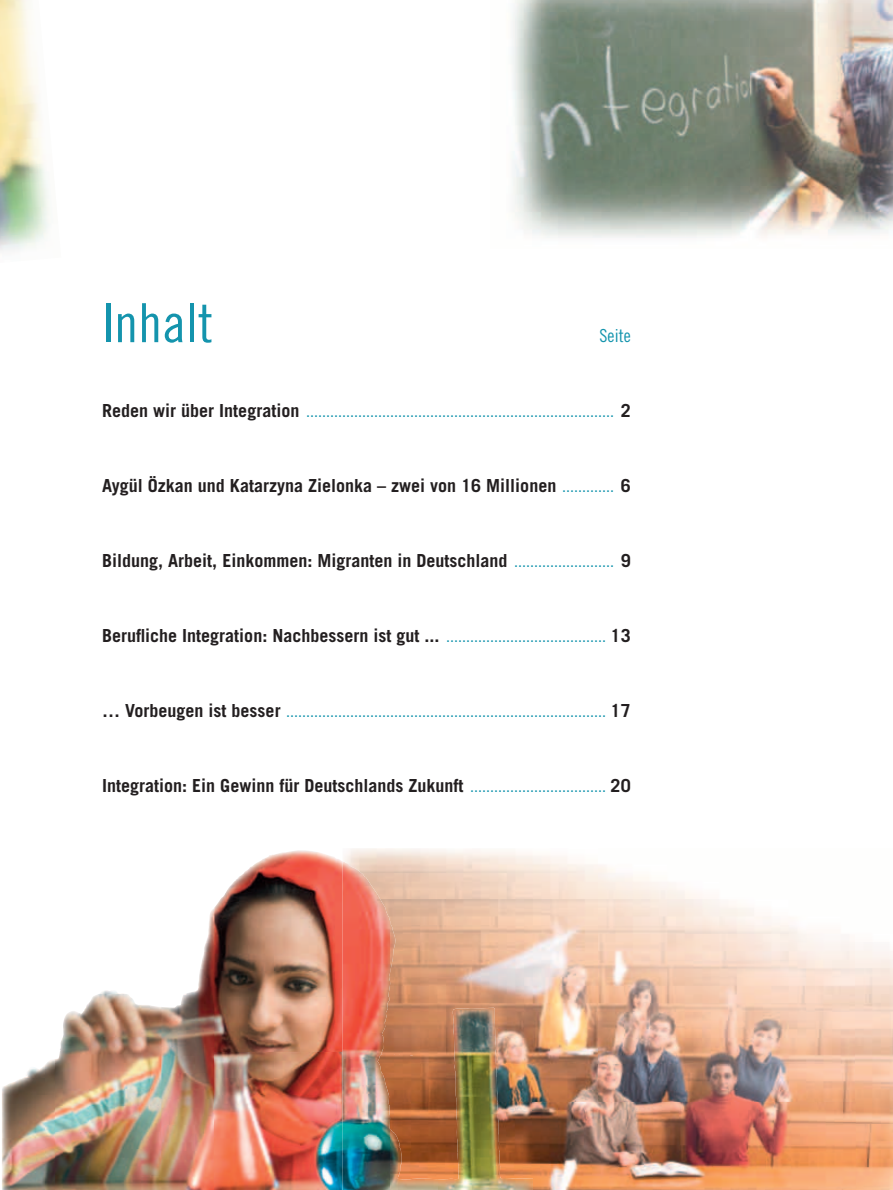
<style>
.page{position:relative;width:893px;height:1190px;background:#fff}
.page>*{position:absolute;margin:0;border:0;box-sizing:border-box;transform-origin:0 0}
.t1{font:54px "Trade Gothic Cond Eighteen";color:#1494ad}
.t2{font:700 18px "Trade Gothic";color:#231f20}
.t3{font:18px "Trade Gothic Cond Eighteen";color:#1494ad}
.s1{font-family:"Trade Gothic";font-weight:700;color:#231f20}
.s2{font-family:"Trade Gothic Cond Eighteen";font-weight:400;color:#1494ad}
</style>
<div class="page">
<img style="left:512px;top:0;width:380px;height:238px">
<img style="left:344px;top:848px;width:510px;height:254px">
<img style="left:854px;top:941px;width:38px;height:249px">
<img style="left:390px;top:1102px;width:465px;height:50px">
<img style="left:532px;top:1152px;width:323px;height:38px">
<img style="left:214px;top:850px;width:128px;height:202px">
<img style="left:161px;top:909px;width:53px;height:281px">
<img style="left:55px;top:990px;width:106px;height:200px">
<img style="left:2px;top:1059px;width:53px;height:131px">
<img style="left:214px;top:1052px;width:128px;height:138px">
<img style="left:342px;top:861px;width:48px;height:329px">
<img style="left:390px;top:920px;width:23px;height:135px">
<img style="left:437px;top:1008px;width:95px;height:182px">
<img style="left:390px;top:1116px;width:48px;height:74px">
<h1 class="t1" style="left:102px;top:291px;width:112px">Inhalt</h1>
<p class="t3" style="left:599px;top:325px;width:32px">Seite</p>
<p class="t3" style="left:102px;top:400px;width:529px"><span class="s1">Reden wir über Integration</span> ............................................................................. <span class="s1">2</span></p>
<p class="t2" style="left:102px;top:475px;width:529px">Aygül Özkan und Katarzyna Zielonka – zwei von 16 Millionen <span class="s2">.............</span> 6</p>
<p class="t2" style="left:102px;top:550px;width:529px">Bildung, Arbeit, Einkommen: Migranten in Deutschland <span class="s2">.........................</span> 9</p>
<p class="t2" style="left:102px;top:625px;width:529px">Berufliche Integration: Nachbessern ist gut ... <span class="s2">........................................</span> 13</p>
<p class="t3" style="left:102px;top:700px;width:529px"><span class="s1">… Vorbeugen ist besser</span> ................................................................................ <span class="s1">17</span></p>
<p class="t2" style="left:102px;top:775px;width:529px">Integration: Ein Gewinn für Deutschlands Zukunft <span class="s2">..................................</span> 20</p>
</div>
